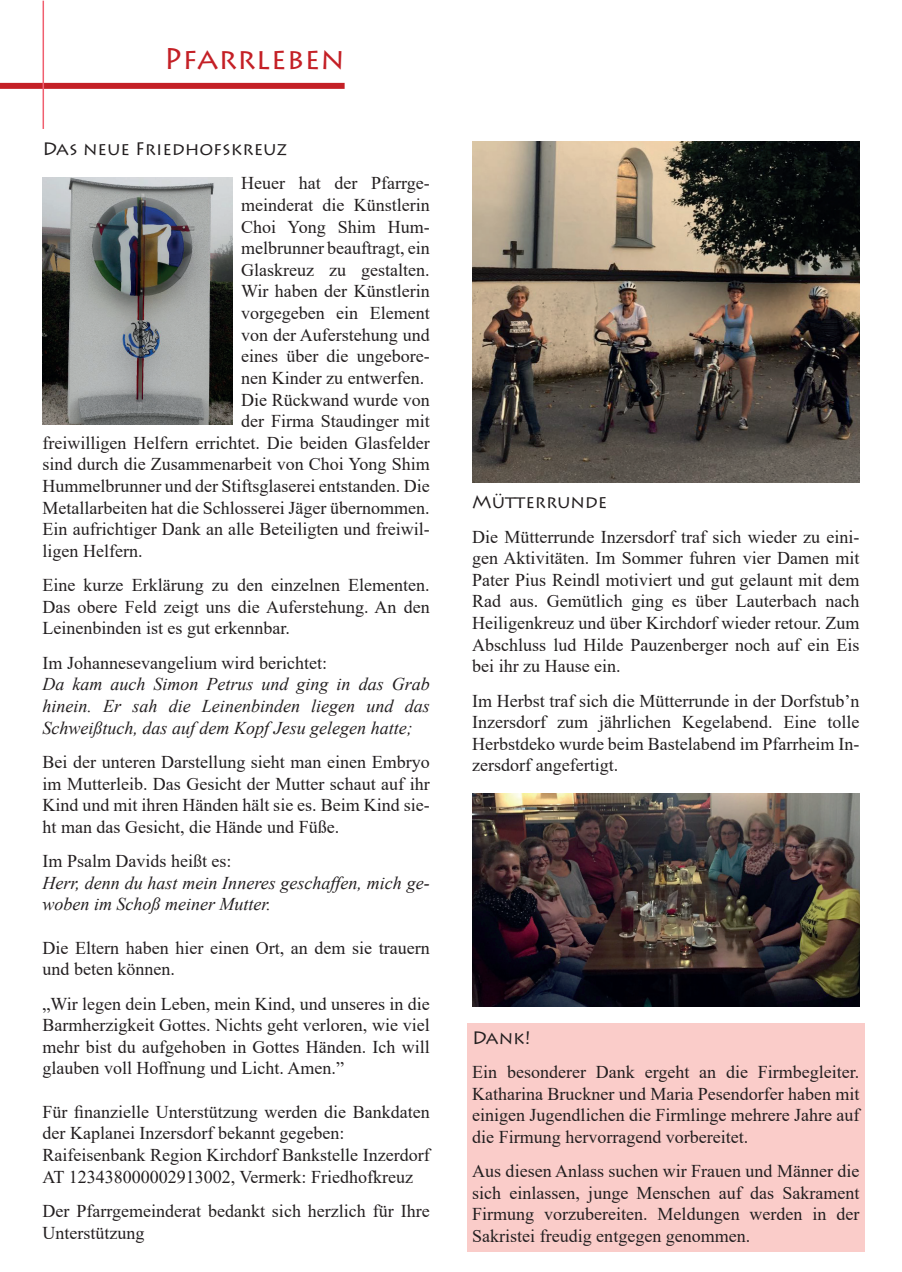
<style>
.page{position:relative;width:902px;height:1272px;background:#fff}
.page>*{position:absolute;margin:0;border:0;box-sizing:border-box;transform-origin:0 0}
.t1{font:30px "Lithos Pro";letter-spacing:.005em;color:#c42026}
.t2{font:18px/21.6px "Times New Roman";color:#231f20;text-align:justify}
.t3{font:italic 18px/21.6px "Times New Roman";color:#231f20;text-align:justify}
.t4{font:18px "Lithos Pro";color:#231f20}
</style>
<div class="page">
<div style="left:467px;top:1023px;width:397px;height:228px;background:#faccc9"></div>
<div style="left:0;top:83px;width:344px;height:6px;background:#c42026"></div>
<hr style="left:43px;top:1px;width:1px;height:128px;background:#f05f6f">
<img style="left:43px;top:177px;width:190px;height:247px">
<img style="left:472px;top:142px;width:387px;height:340px">
<img style="left:472px;top:793px;width:387px;height:213px">
<h1 class="t1" style="left:164px;top:41px;width:182px">Pfarrleben</h1>
<p class="t4" style="left:43px;top:138px;width:246px">Das neue Friedhofskreuz</p>
<p class="t2" style="left:241px;top:172px;width:190px">Heuer hat der Pfarrge-</p>
<p class="t2" style="left:241px;top:194px;width:190px">meinderat die Künstlerin</p>
<p class="t2" style="left:241px;top:215px;width:190px">Choi Yong Shim Hum-</p>
<p class="t2" style="left:241px;top:237px;width:190px">melbrunner beauftragt, ein</p>
<p class="t2" style="left:241px;top:258px;width:190px">Glaskreuz zu gestalten.</p>
<p class="t2" style="left:241px;top:280px;width:190px">Wir haben der Künstlerin</p>
<p class="t2" style="left:241px;top:302px;width:190px">vorgegeben ein Element</p>
<p class="t2" style="left:241px;top:323px;width:190px">von der Auferstehung und</p>
<p class="t2" style="left:241px;top:345px;width:190px">eines über die ungebore-</p>
<p class="t2" style="left:241px;top:366px;width:184px">nen Kinder zu entwerfen.</p>
<p class="t2" style="left:241px;top:388px;width:190px">Die Rückwand wurde von</p>
<p class="t2" style="left:241px;top:410px;width:190px">der Firma Staudinger mit</p>
<p class="t2" style="left:43px;top:431px;width:388px">freiwilligen Helfern errichtet. Die beiden Glasfelder</p>
<p class="t2" style="left:43px;top:453px;width:388px">sind durch die Zusammenarbeit von Choi Yong Shim</p>
<p class="t2" style="left:43px;top:474px;width:388px">Hummelbrunner und der Stiftsglaserei entstanden. Die</p>
<p class="t2" style="left:43px;top:496px;width:388px">Metallarbeiten hat die Schlosserei Jäger übernommen.</p>
<p class="t2" style="left:43px;top:518px;width:388px">Ein aufrichtiger Dank an alle Beteiligten und freiwil-</p>
<p class="t2" style="left:43px;top:539px;width:101px">ligen Helfern.</p>
<p class="t2" style="left:43px;top:573px;width:388px">Eine kurze Erklärung zu den einzelnen Elementen.<br>Das obere Feld zeigt uns die Auferstehung. An den Leinenbinden ist es gut erkennbar.</p>
<p class="t2" style="left:43px;top:651px;width:286px">Im Johannesevangelium wird berichtet:</p>
<p class="t3" style="left:43px;top:673px;width:388px">Da kam auch Simon Petrus und ging in das Grab hinein. Er sah die Leinenbinden liegen und das Schweißtuch, das auf dem Kopf Jesu gelegen hatte;</p>
<p class="t2" style="left:43px;top:750px;width:388px">Bei der unteren Darstellung sieht man einen Embryo im Mutterleib. Das Gesicht der Mutter schaut auf ihr Kind und mit ihren Händen hält sie es. Beim Kind sie&shy;ht man das Gesicht, die Hände und Füße.</p>
<p class="t2" style="left:43px;top:849px;width:190px">Im Psalm Davids heißt es:</p>
<p class="t3" style="left:43px;top:871px;width:388px">Herr, denn du hast mein Inneres geschaffen, mich ge&shy;woben im Schoß meiner Mutter.</p>
<p class="t2" style="left:43px;top:936px;width:388px">Die Eltern haben hier einen Ort, an dem sie trauern und beten können.</p>
<p class="t2" style="left:43px;top:992px;width:388px">„Wir legen dein Leben, mein Kind, und unseres in die Barmherzigkeit Gottes. Nichts geht verloren, wie viel mehr bist du aufgehoben in Gottes Händen. Ich will glauben voll Hoffnung und Licht. Amen.”</p>
<p class="t2" style="left:43px;top:1100px;width:388px;text-align:left">Für finanzielle Unterstützung werden die Bankdaten der Kaplanei Inzersdorf bekannt gegeben:<br>Raifeisenbank Region Kirchdorf Bankstelle Inzerdorf AT 123438000002913002, Vermerk: Friedhofkreuz</p>
<p class="t2" style="left:43px;top:1199px;width:388px">Der Pfarrgemeinderat bedankt sich herzlich für Ihre<br>Unterstützung</p>
<p class="t4" style="left:472px;top:491px;width:136px">Mütterrunde</p>
<p class="t2" style="left:472px;top:525px;width:388px">Die Mütterrunde Inzersdorf traf sich wieder zu eini&shy;gen Aktivitäten. Im Sommer fuhren vier Damen mit Pater Pius Reindl motiviert und gut gelaunt mit dem Rad aus. Gemütlich ging es über Lauterbach nach Heiligenkreuz und über Kirchdorf wieder retour. Zum Abschluss lud Hilde Pauzenberger noch auf ein Eis bei ihr zu Hause ein.</p>
<p class="t2" style="left:472px;top:689px;width:388px">Im Herbst traf sich die Mütterrunde in der Dorfstub’n Inzersdorf zum jährlichen Kegelabend. Eine tolle Herbstdeko wurde beim Bastelabend im Pfarrheim In&shy;zersdorf angefertigt.</p>
<p class="t4" style="left:472px;top:1026px;width:60px">Dank!</p>
<p class="t2" style="left:472px;top:1060px;width:388px">Ein besonderer Dank ergeht an die Firmbegleiter.<br>Katharina Bruckner und Maria Pesendorfer haben mit einigen Jugendlichen die Firmlinge mehrere Jahre auf die Firmung hervorragend vorbereitet.</p>
<p class="t2" style="left:472px;top:1159px;width:388px">Aus diesen Anlass suchen wir Frauen und Männer die sich einlassen, junge Menschen auf das Sakrament Firmung vorzubereiten. Meldungen werden in der Sakristei freudig entgegen genommen.</p>
</div>
